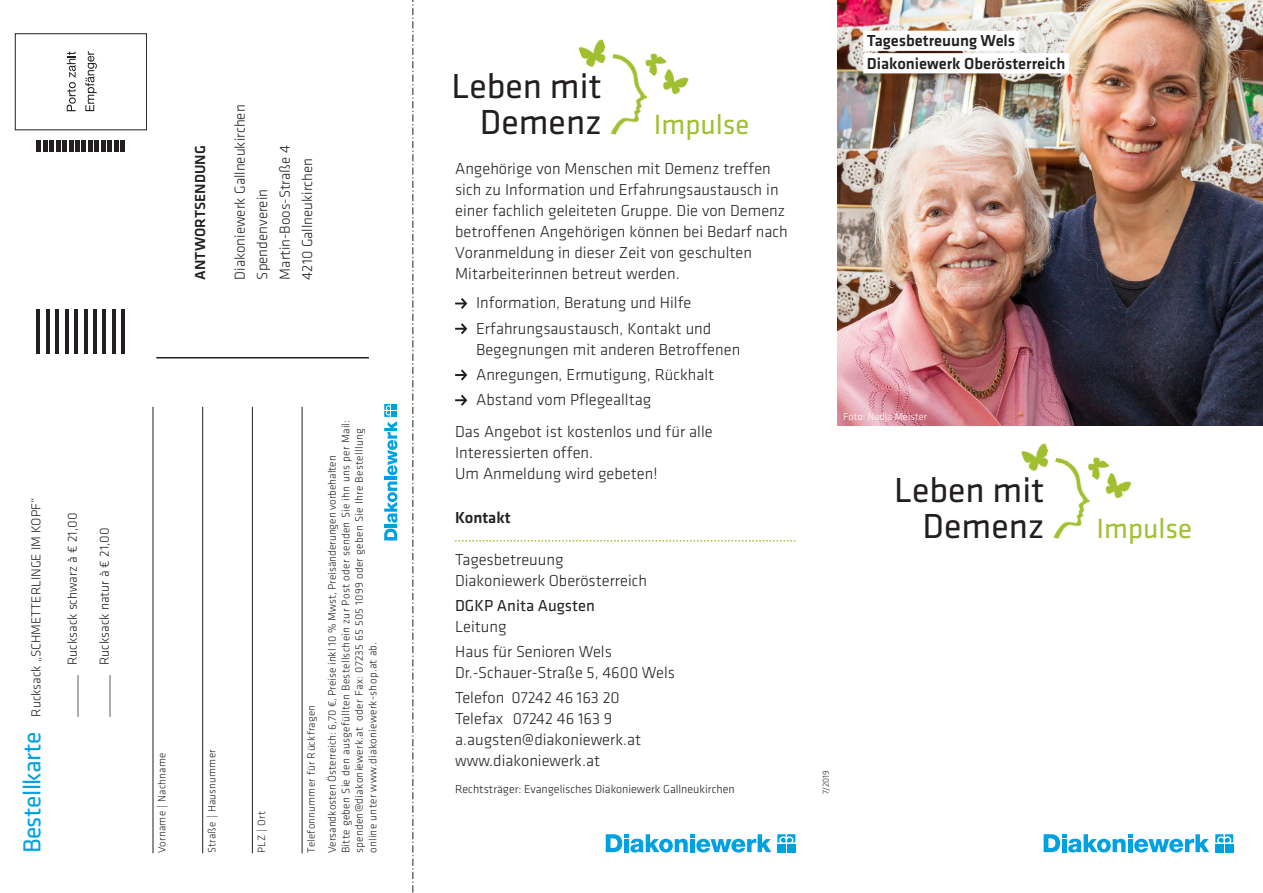
<style>
.page{position:relative;width:1263px;height:893px;background:#fff}
.page>*{position:absolute;margin:0;border:0;box-sizing:border-box;transform-origin:0 0}
.t1{font:36px "Klavika Basic";color:#231f20}
.t2{font:28.8px "Klavika Basic";color:#a1c030}
.t3{font:300 16.5px/21px "Klavika Basic";color:#231f20}
.Header_hinterlegt_gr{font:500 16.5px "Klavika Basic";color:#231f20}
.t4{font:16.5px/21px "Klavika Basic";color:#231f20}
.t5{font:300 15px/22.5px "Klavika Basic";color:#231f20}
.t6{font:500 15px "Klavika Basic";color:#231f20}
.t7{font:300 13.5px "Klavika Basic";color:#231f20}
.t8{font:300 12px "Klavika Basic";color:#231f20}
.t9{font:300 11.25px/13.5px "Klavika Basic";letter-spacing:.025em;color:#231f20}
.t10{font:300 11.25px "Klavika Basic";color:#231f20}
.t11{font:300 10.95px "Klavika Basic";letter-spacing:.025em;color:#231f20}
.Copy_Linie_2{font:300 10.5px "Klavika Basic";color:#fff}
.t12{font:300 9px "Klavika Basic";color:#231f20}
.s1{font-weight:400;font-size:25.5px;color:#00a1e3}
.s2{font-weight:300}
</style>
<div class="page">
<img style="left:838px;top:0;width:425px;height:425px">
<svg style="left:606px;top:834px;width:165px;height:18px"></svg>
<svg style="left:777px;top:834px;width:18px;height:8px"></svg>
<div style="left:777px;top:844px;width:9px;height:8px;background:#00a1e3"></div>
<div style="left:787px;top:844px;width:8px;height:8px;background:#00a1e3"></div>
<svg style="left:455px;top:298px;width:12px;height:11px"></svg>
<svg style="left:455px;top:323px;width:12px;height:11px"></svg>
<svg style="left:455px;top:369px;width:12px;height:12px"></svg>
<svg style="left:455px;top:395px;width:12px;height:11px"></svg>
<svg style="left:455px;top:540px;width:340px;height:2px"></svg>
<div style="left:863px;top:31px;width:156px;height:20px;background:#fff"></div>
<div style="left:863px;top:53px;width:206px;height:20px;background:#fff"></div>
<svg style="left:1044px;top:834px;width:165px;height:18px"></svg>
<svg style="left:1215px;top:834px;width:18px;height:8px"></svg>
<div style="left:1215px;top:844px;width:8px;height:8px;background:#00a1e3"></div>
<div style="left:1225px;top:844px;width:8px;height:8px;background:#00a1e3"></div>
<svg style="left:412px;top:0;width:1px;height:893px"></svg>
<hr style="left:156px;top:357px;width:213px;height:1px;background:#231f20">
<svg style="left:384px;top:404px;width:13px;height:136px"></svg>
<div style="left:15px;top:33px;width:132px;height:97px;border:1px solid #231f20"></div>
<svg style="left:67px;top:52px;width:9px;height:59px"></svg>
<svg style="left:85px;top:51px;width:12px;height:60px"></svg>
<hr style="left:37px;top:141px;width:4px;height:11px;background:#231f20">
<hr style="left:43px;top:141px;width:4px;height:11px;background:#231f20">
<hr style="left:50px;top:141px;width:4px;height:11px;background:#231f20">
<hr style="left:56px;top:141px;width:4px;height:11px;background:#231f20">
<hr style="left:63px;top:141px;width:4px;height:11px;background:#231f20">
<hr style="left:69px;top:141px;width:4px;height:11px;background:#231f20">
<div style="left:75px;top:141px;width:5px;height:11px;background:#231f20"></div>
<hr style="left:82px;top:141px;width:4px;height:11px;background:#231f20">
<div style="left:88px;top:141px;width:5px;height:11px;background:#231f20"></div>
<hr style="left:95px;top:141px;width:4px;height:11px;background:#231f20">
<hr style="left:101px;top:141px;width:4px;height:11px;background:#231f20">
<hr style="left:108px;top:141px;width:4px;height:11px;background:#231f20">
<hr style="left:114px;top:141px;width:4px;height:11px;background:#231f20">
<div style="left:120px;top:141px;width:5px;height:11px;background:#231f20"></div>
<hr style="left:37px;top:310px;width:3px;height:44px;background:#231f20">
<hr style="left:46px;top:310px;width:3px;height:44px;background:#231f20">
<hr style="left:56px;top:310px;width:3px;height:44px;background:#231f20">
<hr style="left:65px;top:310px;width:3px;height:44px;background:#231f20">
<hr style="left:75px;top:310px;width:3px;height:44px;background:#231f20">
<hr style="left:84px;top:310px;width:3px;height:44px;background:#231f20">
<hr style="left:93px;top:310px;width:3px;height:44px;background:#231f20">
<hr style="left:103px;top:310px;width:3px;height:44px;background:#231f20">
<hr style="left:112px;top:310px;width:3px;height:44px;background:#231f20">
<hr style="left:122px;top:310px;width:3px;height:44px;background:#231f20">
<hr style="left:153px;top:407px;width:1px;height:446px;background:#231f20">
<hr style="left:202px;top:407px;width:1px;height:446px;background:#231f20">
<hr style="left:252px;top:407px;width:1px;height:446px;background:#231f20">
<hr style="left:302px;top:407px;width:1px;height:446px;background:#231f20">
<img style="left:1105px;top:473px;width:27px;height:26px">
<img style="left:1021px;top:443px;width:28px;height:28px">
<img style="left:1043px;top:458px;width:47px;height:81px">
<img style="left:1082px;top:457px;width:27px;height:23px">
<img style="left:662px;top:69px;width:27px;height:26px">
<img style="left:578px;top:39px;width:28px;height:28px">
<img style="left:601px;top:54px;width:46px;height:81px">
<img style="left:640px;top:53px;width:27px;height:23px">
<p class="t6" style="left:190px;top:280px;width:136px;rotate:-90deg">ANTWORTSENDUNG</p>
<p class="t5" style="left:228px;top:280px;width:177px;rotate:-90deg">Diakoniewerk Gallneukirchen<br>Spendenverein</p>
<p class="t5" style="left:273px;top:280px;width:136px;rotate:-90deg">Martin-Boos-Straße 4</p>
<p class="t5" style="left:296px;top:280px;width:123px;rotate:-90deg">4210 Gallneukirchen</p>
<p class="t7" style="left:28px;top:853px;width:357px;rotate:-90deg"><span class="s1">Bestellkarte</span> Rucksack „SCHMETTERLINGE IM KOPF“</p>
<p class="t7" style="left:64px;top:717px;width:205px;rotate:-90deg">_______ Rucksack schwarz à € 21,00</p>
<p class="t7" style="left:96px;top:717px;width:191px;rotate:-90deg">_______ Rucksack natur à € 21,00</p>
<p class="t11" style="left:155px;top:853px;width:102px;rotate:-90deg">Vorname | Nachname</p>
<p class="t11" style="left:205px;top:853px;width:105px;rotate:-90deg">Straße | Hausnummer</p>
<p class="t11" style="left:255px;top:853px;width:44px;rotate:-90deg">PLZ | Ort</p>
<p class="t11" style="left:304px;top:853px;width:150px;rotate:-90deg">Telefonnummer für Rückfragen</p>
<p class="t9" style="left:339px;top:853px;width:435px;rotate:-90deg">Bitte geben Sie den ausgefüllten Bestellschein zur Post oder senden Sie ihn uns per Mail: spenden@diakoniewerk.at oder Fax: 07235 65 505 1099 oder geben Sie Ihre Bestelllung online unter www.diakoniewerk-shop.at ab.</p>
<p class="t10" style="left:325px;top:853px;width:399px;rotate:-90deg">Versandkosten Österreich: 6,70 €, Preise inkl 10 % Mwst, Preisänderungen vorbehalten</p>
<p class="t1" style="left:452px;top:62px;width:152px">Leben mit</p>
<p class="t1" style="left:480px;top:98px;width:123px">Demenz</p>
<p class="t2" style="left:654px;top:106px;width:97px">Impulse</p>
<p class="t3" style="left:455px;top:158px;width:334px">Angehörige von Menschen mit Demenz treffen sich zu Information und Erfahrungsaustausch in einer fachlich geleiteten Gruppe. Die von Demenz betroffenen Angehörigen können bei Bedarf nach Voranmeldung in dieser Zeit von geschulten Mitarbeiterinnen betreut werden.</p>
<p class="t3" style="left:476px;top:292px;width:217px">Information, Beratung und Hilfe</p>
<p class="t3" style="left:476px;top:318px;width:266px">Erfahrungsaustausch, Kontakt und<br>Begegnungen mit anderen Betroffenen</p>
<p class="t3" style="left:476px;top:364px;width:240px">Anregungen, Ermutigung, Rückhalt</p>
<p class="t3" style="left:476px;top:389px;width:177px">Abstand vom Pflegealltag</p>
<p class="t3" style="left:455px;top:421px;width:259px">Das Angebot ist kostenlos und für alle<br>Interessierten offen.<br>Um Anmeldung wird gebeten!</p>
<p class="Header_hinterlegt_gr" style="left:455px;top:506px;width:57px">Kontakt</p>
<p class="t3" style="left:455px;top:548px;width:193px">Tagesbetreuung<br>Diakoniewerk Oberösterreich</p>
<p class="t4" style="left:455px;top:594px;width:141px">DGKP Anita Augsten<br><span class="s2">Leitung</span></p>
<p class="t3" style="left:455px;top:641px;width:158px">Haus für Senioren Wels</p>
<p class="t3" style="left:455px;top:662px;width:221px">Dr.-Schauer-Straße 5, 4600 Wels</p>
<p class="t3" style="left:455px;top:687px;width:166px">Telefon 07242 46 163 20</p>
<p class="t3" style="left:455px;top:708px;width:159px">Telefax 07242 46 163 9</p>
<p class="t3" style="left:455px;top:729px;width:188px">a.augsten@diakoniewerk.at www.diakoniewerk.at</p>
<p class="t8" style="left:455px;top:782px;width:281px">Rechtsträger: Evangelisches Diakoniewerk Gallneukirchen</p>
<p class="Header_hinterlegt_gr" style="left:867px;top:29px;width:150px">Tagesbetreuung Wels</p>
<p class="Header_hinterlegt_gr" style="left:867px;top:52px;width:200px">Diakoniewerk Oberösterreich</p>
<p class="Copy_Linie_2" style="left:843px;top:411px;width:85px">Foto: Nadja Meister</p>
<p class="t1" style="left:894px;top:466px;width:152px">Leben mit</p>
<p class="t1" style="left:922px;top:502px;width:123px">Demenz</p>
<p class="t2" style="left:1096px;top:510px;width:97px">Impulse</p>
<p class="t12" style="left:820px;top:794px;width:26px;rotate:-90deg">7/2019</p>
</div>
